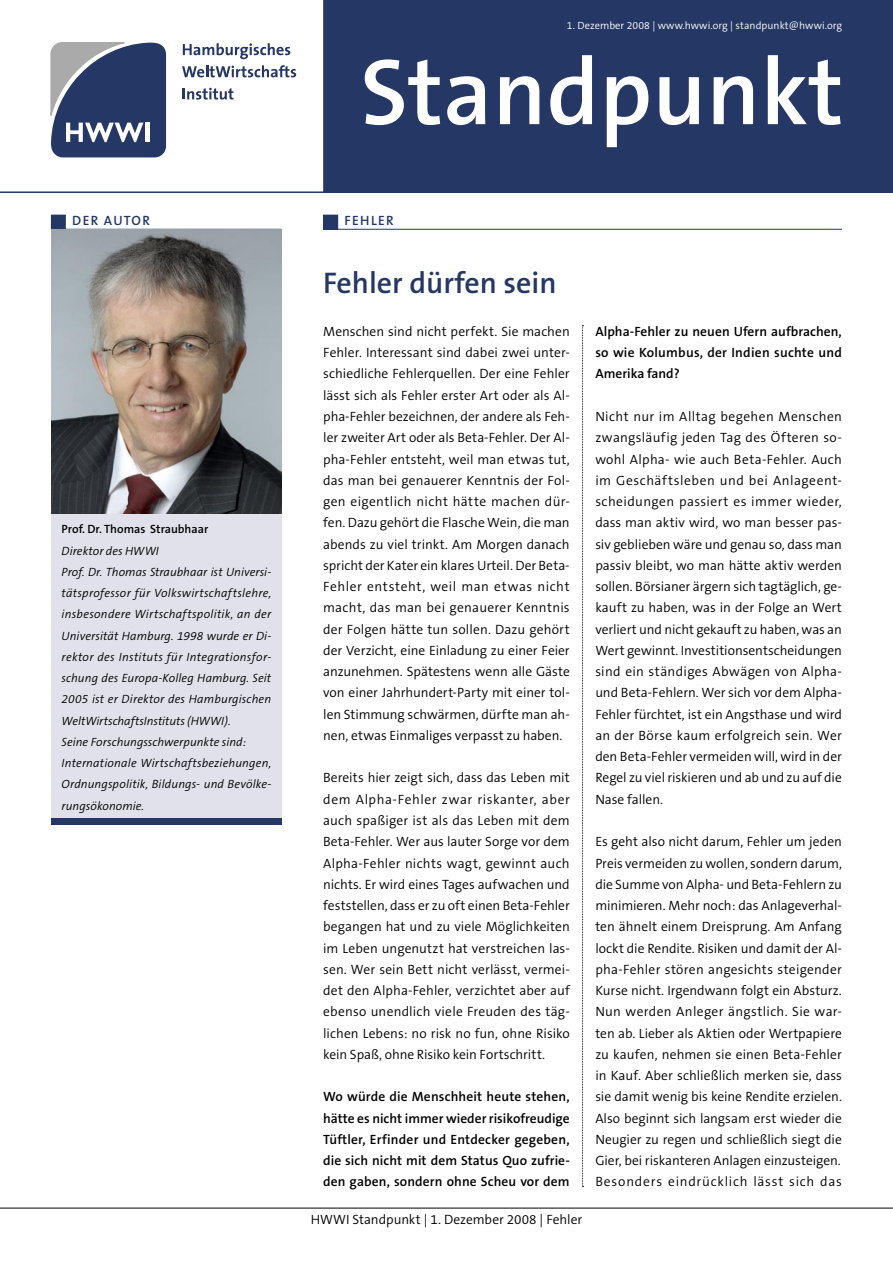
<style>
.page{position:relative;width:893px;height:1263px;background:#fff}
.page>*{position:absolute;margin:0;border:0;box-sizing:border-box;transform-origin:0 0}
.t1{font:600 94.5px "The Sans B6";color:#fff}
.Headline{font:600 30px "The Sans B6";color:#253764}
.Fliesstext{font:300 13.5px/21.3px "The Sans B4";letter-spacing:-.005em;color:#000;text-align:justify}
.Fliesstext-2{font:600 13.5px/21.3px "The Sans B6";letter-spacing:.01em;color:#000;text-align:justify}
.Fliesstext-3{font:300 13.5px "The Sans B4";letter-spacing:.055em;color:#000}
.Themen{font:600 13.5px "The Sans B6";letter-spacing:.1em;color:#253764}
.Editorial{font:italic 300 12px/21.3px "The Sans B4";letter-spacing:.005em;color:#000;text-align:justify}
.Fliesstext-4{font:600 12px "The Sans B6";color:#000}
.t2{font:300 10.5px "The Sans B4";letter-spacing:.005em;color:#fff}
</style>
<div class="page">
<div style="left:51px;top:230px;width:230px;height:595px;background:#e1e1eb"></div>
<div style="left:323px;top:0;width:570px;height:191px;background:#253764"></div>
<svg style="left:183px;top:88px;width:50px;height:12px"></svg>
<svg style="left:182px;top:65px;width:114px;height:12px"></svg>
<svg style="left:183px;top:43px;width:107px;height:16px"></svg>
<svg style="left:50px;top:42px;width:116px;height:115px;background:#505d7f"></svg>
<hr style="left:0;top:191px;width:893px;height:2px;background:#253764">
<svg style="left:582px;top:325px;width:2px;height:862px"></svg>
<hr style="left:0;top:1208px;width:893px;height:1px;background:#000">
<div style="left:324px;top:215px;width:14px;height:14px;background:#253764"></div>
<div style="left:323px;top:215px;width:15px;height:15px;border:1px solid #253764"></div>
<hr style="left:323px;top:229px;width:519px;height:1px;background:#253764">
<div style="left:51px;top:819px;width:230px;height:6px;background:#253764"></div>
<hr style="left:51px;top:229px;width:230px;height:1px;background:#253764">
<div style="left:51px;top:215px;width:14px;height:14px;background:#253764"></div>
<div style="left:51px;top:215px;width:15px;height:15px;border:1px solid #253764"></div>
<img style="left:51px;top:230px;width:230px;height:284px">
<p class="Themen" style="left:72px;top:213px;width:79px">DER AUTOR</p>
<p class="Fliesstext-4" style="left:62px;top:523px;width:148px">Prof. Dr. Thomas Straubhaar</p>
<p class="Editorial" style="left:62px;top:540px;width:99px">Direktor des HWWI</p>
<p class="Editorial" style="left:62px;top:561px;width:211px">Prof. Dr. Thomas Straubhaar ist Universi&shy;tätsprofessor für Volkswirtschaftslehre, insbesondere Wirtschaftspolitik, an der Universität Hamburg. 1998 wurde er Di&shy;rektor des Instituts für Integrationsfor&shy;schung des Europa-Kolleg Hamburg. Seit 2005 ist er Direktor des Hamburgischen WeltWirtschaftsInstituts (HWWI).</p>
<p class="Editorial" style="left:62px;top:731px;width:186px">Seine Forschungsschwerpunkte sind:</p>
<p class="Editorial" style="left:62px;top:753px;width:211px">Internationale Wirtschaftsbeziehungen, Ordnungspolitik, Bildungs- und Bevölke&shy;rungsökonomie.</p>
<p class="t2" style="left:567px;top:20px;width:277px">1. Dezember 2008 | www.hwwi.org | standpunkt@hwwi.org</p>
<p class="t1" style="left:360px;top:41px;width:485px">Standpunkt</p>
<p class="Themen" style="left:344px;top:213px;width:51px">FEHLER</p>
<p class="Headline" style="left:323px;top:267px;width:235px">Fehler dürfen sein</p>
<p class="Fliesstext" style="left:323px;top:321px;width:248px">Menschen sind nicht perfekt. Sie machen Fehler. Interessant sind dabei zwei unter&shy;schiedliche Fehlerquellen. Der eine Fehler lässt sich als Fehler erster Art oder als Al&shy;pha-Fehler bezeichnen, der andere als Feh&shy;ler zweiter Art oder als Beta-Fehler. Der Al&shy;pha-Fehler entsteht, weil man etwas tut, das man bei genauerer Kenntnis der Fol&shy;gen eigentlich nicht hätte machen dür&shy;fen. Dazu gehört die Flasche Wein, die man abends zu viel trinkt. Am Morgen danach spricht der Kater ein klares Urteil. Der Beta-Fehler entsteht, weil man etwas nicht macht, das man bei genauerer Kenntnis der Folgen hätte tun sollen. Dazu gehört der Verzicht, eine Einladung zu einer Feier anzunehmen. Spätestens wenn alle Gäste von einer Jahrhundert-Party mit einer tol&shy;len Stimmung schwärmen, dürfte man ah&shy;nen, etwas Einmaliges verpasst zu haben.</p>
<p class="Fliesstext" style="left:323px;top:768px;width:248px">Bereits hier zeigt sich, dass das Leben mit dem Alpha-Fehler zwar riskanter, aber auch spaßiger ist als das Leben mit dem Beta-Fehler. Wer aus lauter Sorge vor dem Alpha-Fehler nichts wagt, gewinnt auch nichts. Er wird eines Tages aufwachen und feststellen, dass er zu oft einen Beta-Fehler begangen hat und zu viele Möglichkeiten im Leben ungenutzt hat verstreichen las&shy;sen. Wer sein Bett nicht verlässt, vermei&shy;det den Alpha-Fehler, verzichtet aber auf ebenso unendlich viele Freuden des täg&shy;lichen Lebens: no risk no fun, ohne Risiko kein Spaß, ohne Risiko kein Fortschritt.</p>
<p class="Fliesstext-2" style="left:323px;top:1086px;width:248px">Wo würde die Menschheit heute stehen, hätte es nicht immer wieder risikofreudige Tüftler, Erfinder und Entdecker gegeben, die sich nicht mit dem Status Quo zufrie&shy;den gaben, sondern ohne Scheu vor dem</p>
<p class="Fliesstext" style="left:311px;top:1209px;width:273px">HWWI Standpunkt | 1. Dezember 2008 | Fehler</p>
<p class="Fliesstext-2" style="left:595px;top:321px;width:248px">Alpha-Fehler zu neuen Ufern aufbrachen, so wie Kolumbus, der Indien suchte und Amerika fand?</p>
<p class="Fliesstext" style="left:595px;top:406px;width:248px">Nicht nur im Alltag begehen Menschen zwangsläufig jeden Tag des Öfteren so&shy;wohl Alpha- wie auch Beta-Fehler. Auch im Geschäftsleben und bei Anlageent&shy;scheidungen passiert es immer wieder, dass man aktiv wird, wo man besser pas&shy;siv geblieben wäre und genau so, dass man passiv bleibt, wo man hätte aktiv werden sollen. Börsianer ärgern sich tagtäglich, ge&shy;kauft zu haben, was in der Folge an Wert verliert und nicht gekauft zu haben, was an Wert gewinnt. Investitionsentscheidungen sind ein ständiges Abwägen von Alpha&shy;und Beta-Fehlern. Wer sich vor dem Alpha-Fehler fürchtet, ist ein Angsthase und wird an der Börse kaum erfolgreich sein. Wer den Beta-Fehler vermeiden will, wird in der Regel zu viel riskieren und ab und zu auf die Nase fallen.</p>
<p class="Fliesstext" style="left:595px;top:831px;width:248px">Es geht also nicht darum, Fehler um jeden Preis vermeiden zu wollen, sondern darum, die Summe von Alpha- und Beta-Fehlern zu minimieren. Mehr noch: das Anlageverhal&shy;ten ähnelt einem Dreisprung. Am Anfang lockt die Rendite. Risiken und damit der Al&shy;pha-Fehler stören angesichts steigender Kurse nicht. Irgendwann folgt ein Absturz.<br>Nun werden Anleger ängstlich. Sie war&shy;ten ab. Lieber als Aktien oder Wertpapiere zu kaufen, nehmen sie einen Beta-Fehler in Kauf. Aber schließlich merken sie, dass sie damit wenig bis keine Rendite erzielen.<br>Also beginnt sich langsam erst wieder die Neugier zu regen und schließlich siegt die Gier, bei riskanteren Anlagen einzusteigen.</p>
<p class="Fliesstext-3" style="left:595px;top:1174px;width:248px">Besonders eindrücklich lässt sich das</p>
</div>
